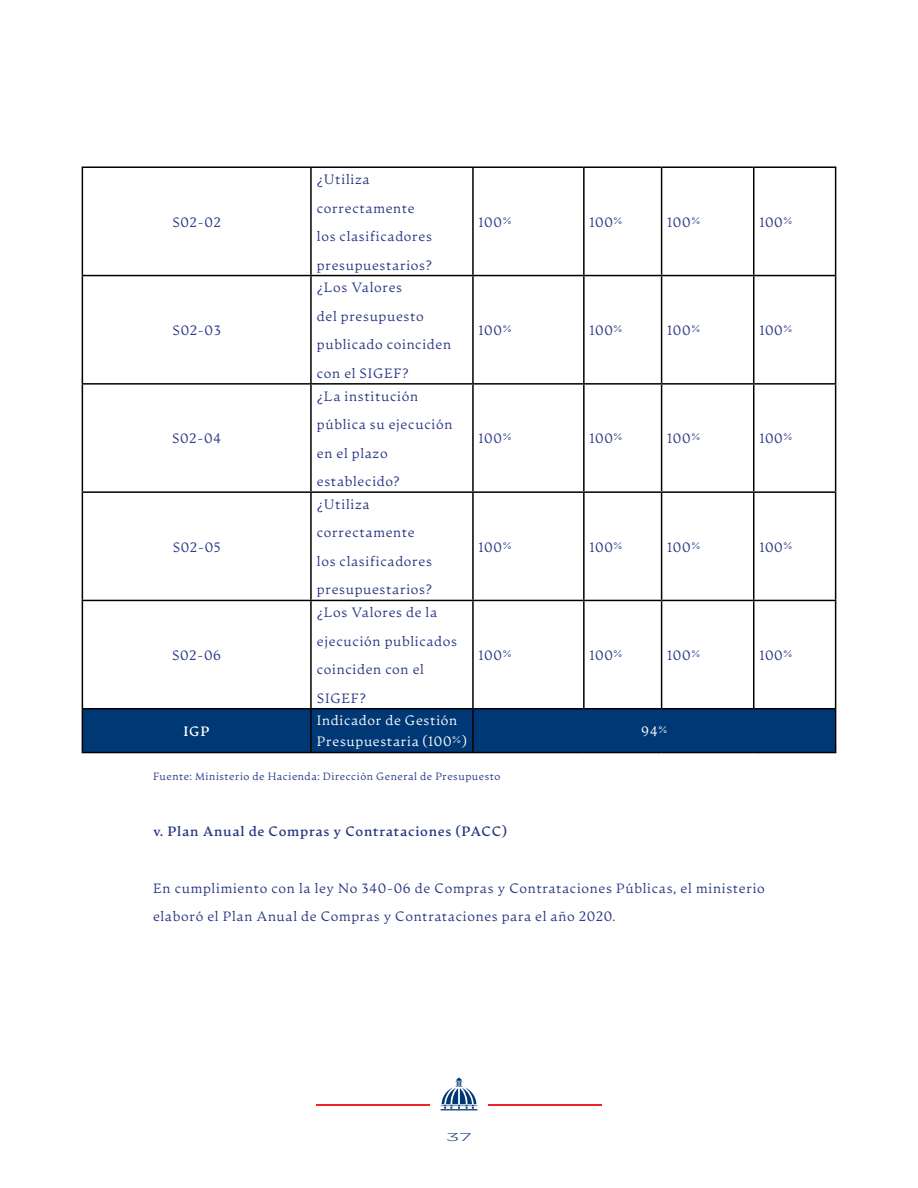
<style>
.page{position:relative;width:918px;height:1188px;background:#fff}
.page>*{position:absolute;margin:0;border:0;box-sizing:border-box;transform-origin:0 0}
.t1{font:200 13.5px/28.5px "Artifex CF";letter-spacing:.05em;color:#283583}
.t2{font:700 13.5px "Artifex CF";letter-spacing:.045em;color:#283583}
.t3{font:200 13.5px/21px "Artifex CF";letter-spacing:.05em;color:#fff}
.t4{font:700 13.5px "Artifex CF";color:#fff}
.t5{font:300 11.25px "Gotham";color:#003875;scale:2 1}
.t6{font:200 10.5px "Artifex CF";letter-spacing:.05em;color:#283583}
</style>
<div class="page">
<svg style="left:441px;top:1076px;width:36px;height:33px"></svg>
<hr style="left:441px;top:1109px;width:36px;height:1px;background:#003875">
<hr style="left:316px;top:1105px;width:114px;height:1px;background:#ed2429">
<hr style="left:488px;top:1105px;width:114px;height:1px;background:#ed2429">
<svg style="left:83px;top:168px;width:752px;height:540px"></svg>
<div style="left:83px;top:709px;width:752px;height:43px;background:#003875"></div>
<hr style="left:82px;top:166px;width:229px;height:2px;background:#000">
<hr style="left:311px;top:166px;width:162px;height:2px;background:#000">
<hr style="left:473px;top:166px;width:111px;height:2px;background:#000">
<hr style="left:584px;top:166px;width:78px;height:2px;background:#000">
<hr style="left:662px;top:166px;width:92px;height:2px;background:#000">
<hr style="left:754px;top:166px;width:82px;height:2px;background:#000">
<hr style="left:82px;top:275px;width:229px;height:1px;background:#000">
<hr style="left:311px;top:275px;width:162px;height:1px;background:#000">
<hr style="left:473px;top:275px;width:111px;height:1px;background:#000">
<hr style="left:584px;top:275px;width:78px;height:1px;background:#000">
<hr style="left:662px;top:275px;width:92px;height:1px;background:#000">
<hr style="left:754px;top:275px;width:82px;height:1px;background:#000">
<hr style="left:82px;top:383px;width:229px;height:2px;background:#000">
<hr style="left:311px;top:383px;width:162px;height:2px;background:#000">
<hr style="left:473px;top:383px;width:111px;height:2px;background:#000">
<hr style="left:584px;top:383px;width:78px;height:2px;background:#000">
<hr style="left:662px;top:383px;width:92px;height:2px;background:#000">
<hr style="left:754px;top:383px;width:82px;height:2px;background:#000">
<hr style="left:82px;top:491px;width:229px;height:2px;background:#000">
<hr style="left:311px;top:491px;width:162px;height:2px;background:#000">
<hr style="left:473px;top:491px;width:111px;height:2px;background:#000">
<hr style="left:584px;top:491px;width:78px;height:2px;background:#000">
<hr style="left:662px;top:491px;width:92px;height:2px;background:#000">
<hr style="left:754px;top:491px;width:82px;height:2px;background:#000">
<hr style="left:82px;top:600px;width:229px;height:1px;background:#000">
<hr style="left:311px;top:600px;width:162px;height:1px;background:#000">
<hr style="left:473px;top:600px;width:111px;height:1px;background:#000">
<hr style="left:584px;top:600px;width:78px;height:1px;background:#000">
<hr style="left:662px;top:600px;width:92px;height:1px;background:#000">
<hr style="left:754px;top:600px;width:82px;height:1px;background:#000">
<hr style="left:82px;top:708px;width:229px;height:1px;background:#000">
<hr style="left:82px;top:709px;width:1px;height:43px;background:#000">
<hr style="left:311px;top:708px;width:162px;height:1px;background:#000">
<hr style="left:310px;top:709px;width:2px;height:43px;background:#000">
<hr style="left:473px;top:708px;width:111px;height:1px;background:#000">
<hr style="left:472px;top:709px;width:2px;height:43px;background:#000">
<hr style="left:584px;top:708px;width:78px;height:1px;background:#000">
<hr style="left:662px;top:708px;width:92px;height:1px;background:#000">
<hr style="left:754px;top:708px;width:82px;height:1px;background:#000">
<hr style="left:835px;top:709px;width:1px;height:43px;background:#000">
<hr style="left:82px;top:168px;width:1px;height:107px;background:#000">
<hr style="left:310px;top:168px;width:2px;height:107px;background:#000">
<hr style="left:472px;top:168px;width:2px;height:107px;background:#000">
<hr style="left:583px;top:168px;width:2px;height:107px;background:#000">
<hr style="left:661px;top:168px;width:1px;height:107px;background:#000">
<hr style="left:753px;top:168px;width:1px;height:107px;background:#000">
<hr style="left:835px;top:168px;width:1px;height:107px;background:#000">
<hr style="left:82px;top:276px;width:1px;height:107px;background:#000">
<hr style="left:310px;top:276px;width:2px;height:107px;background:#000">
<hr style="left:472px;top:276px;width:2px;height:107px;background:#000">
<hr style="left:583px;top:276px;width:2px;height:107px;background:#000">
<hr style="left:661px;top:276px;width:1px;height:107px;background:#000">
<hr style="left:753px;top:276px;width:1px;height:107px;background:#000">
<hr style="left:835px;top:276px;width:1px;height:107px;background:#000">
<hr style="left:82px;top:385px;width:1px;height:106px;background:#000">
<hr style="left:310px;top:385px;width:2px;height:106px;background:#000">
<hr style="left:472px;top:385px;width:2px;height:106px;background:#000">
<hr style="left:583px;top:385px;width:2px;height:106px;background:#000">
<hr style="left:661px;top:385px;width:1px;height:106px;background:#000">
<hr style="left:753px;top:385px;width:1px;height:106px;background:#000">
<hr style="left:835px;top:385px;width:1px;height:106px;background:#000">
<hr style="left:82px;top:493px;width:1px;height:107px;background:#000">
<hr style="left:310px;top:493px;width:2px;height:107px;background:#000">
<hr style="left:472px;top:493px;width:2px;height:107px;background:#000">
<hr style="left:583px;top:493px;width:2px;height:107px;background:#000">
<hr style="left:661px;top:493px;width:1px;height:107px;background:#000">
<hr style="left:753px;top:493px;width:1px;height:107px;background:#000">
<hr style="left:835px;top:493px;width:1px;height:107px;background:#000">
<hr style="left:82px;top:601px;width:1px;height:107px;background:#000">
<hr style="left:310px;top:601px;width:2px;height:107px;background:#000">
<hr style="left:472px;top:601px;width:2px;height:107px;background:#000">
<hr style="left:583px;top:601px;width:2px;height:107px;background:#000">
<hr style="left:661px;top:601px;width:1px;height:107px;background:#000">
<hr style="left:753px;top:601px;width:1px;height:107px;background:#000">
<hr style="left:835px;top:601px;width:1px;height:107px;background:#000">
<hr style="left:82px;top:752px;width:229px;height:1px;background:#000">
<hr style="left:311px;top:752px;width:162px;height:1px;background:#000">
<hr style="left:473px;top:752px;width:111px;height:1px;background:#000">
<hr style="left:584px;top:752px;width:78px;height:1px;background:#000">
<hr style="left:662px;top:752px;width:92px;height:1px;background:#000">
<hr style="left:754px;top:752px;width:82px;height:1px;background:#000">
<p class="t1" style="left:172px;top:208px;width:50px">S02-02</p>
<p class="t1" style="left:317px;top:166px;width:117px">¿Utiliza correctamente los clasificadores presupuestarios?</p>
<p class="t1" style="left:479px;top:208px;width:34px">100%</p>
<p class="t1" style="left:590px;top:208px;width:34px">100%</p>
<p class="t1" style="left:668px;top:208px;width:34px">100%</p>
<p class="t1" style="left:760px;top:208px;width:34px">100%</p>
<p class="t1" style="left:173px;top:317px;width:50px">S02-03</p>
<p class="t1" style="left:317px;top:274px;width:136px">¿Los Valores<br>del presupuesto publicado coinciden con el SIGEF?</p>
<p class="t1" style="left:479px;top:317px;width:34px">100%</p>
<p class="t1" style="left:590px;top:317px;width:34px">100%</p>
<p class="t1" style="left:668px;top:317px;width:34px">100%</p>
<p class="t1" style="left:760px;top:317px;width:34px">100%</p>
<p class="t1" style="left:172px;top:425px;width:51px">S02-04</p>
<p class="t1" style="left:317px;top:382px;width:137px">¿La institución pública su ejecución en el plazo establecido?</p>
<p class="t1" style="left:479px;top:425px;width:34px">100%</p>
<p class="t1" style="left:590px;top:425px;width:34px">100%</p>
<p class="t1" style="left:668px;top:425px;width:34px">100%</p>
<p class="t1" style="left:760px;top:425px;width:34px">100%</p>
<p class="t1" style="left:173px;top:533px;width:49px">S02-05</p>
<p class="t1" style="left:317px;top:491px;width:117px">¿Utiliza correctamente los clasificadores presupuestarios?</p>
<p class="t1" style="left:479px;top:533px;width:34px">100%</p>
<p class="t1" style="left:590px;top:533px;width:34px">100%</p>
<p class="t1" style="left:668px;top:533px;width:34px">100%</p>
<p class="t1" style="left:760px;top:533px;width:34px">100%</p>
<p class="t1" style="left:172px;top:642px;width:51px">S02-06</p>
<p class="t1" style="left:317px;top:599px;width:142px">¿Los Valores de la ejecución publicados coinciden con el<br>SIGEF?</p>
<p class="t1" style="left:479px;top:642px;width:34px">100%</p>
<p class="t1" style="left:590px;top:642px;width:34px">100%</p>
<p class="t1" style="left:668px;top:642px;width:34px">100%</p>
<p class="t1" style="left:760px;top:642px;width:34px">100%</p>
<p class="t4" style="left:184px;top:723px;width:28px">IGP</p>
<p class="t3" style="left:317px;top:711px;width:151px">Indicador de Gestión<br>Presupuestaria (100%)</p>
<p class="t3" style="left:641px;top:721px;width:27px">94%</p>
<p class="t6" style="left:153px;top:770px;width:349px">Fuente: Ministerio de Hacienda: Dirección General de Presupuesto</p>
<p class="t2" style="left:153px;top:823px;width:356px">v. Plan Anual de Compras y Contrataciones (PACC)</p>
<p class="t1" style="left:153px;top:875px;width:613px">En cumplimiento con la ley No 340-06 de Compras y Contrataciones Públicas, el ministerio elaboró el Plan Anual de Compras y Contrataciones para el año 2020.</p>
<p class="t5" style="left:446px;top:1130px;width:15px">37</p>
</div>
